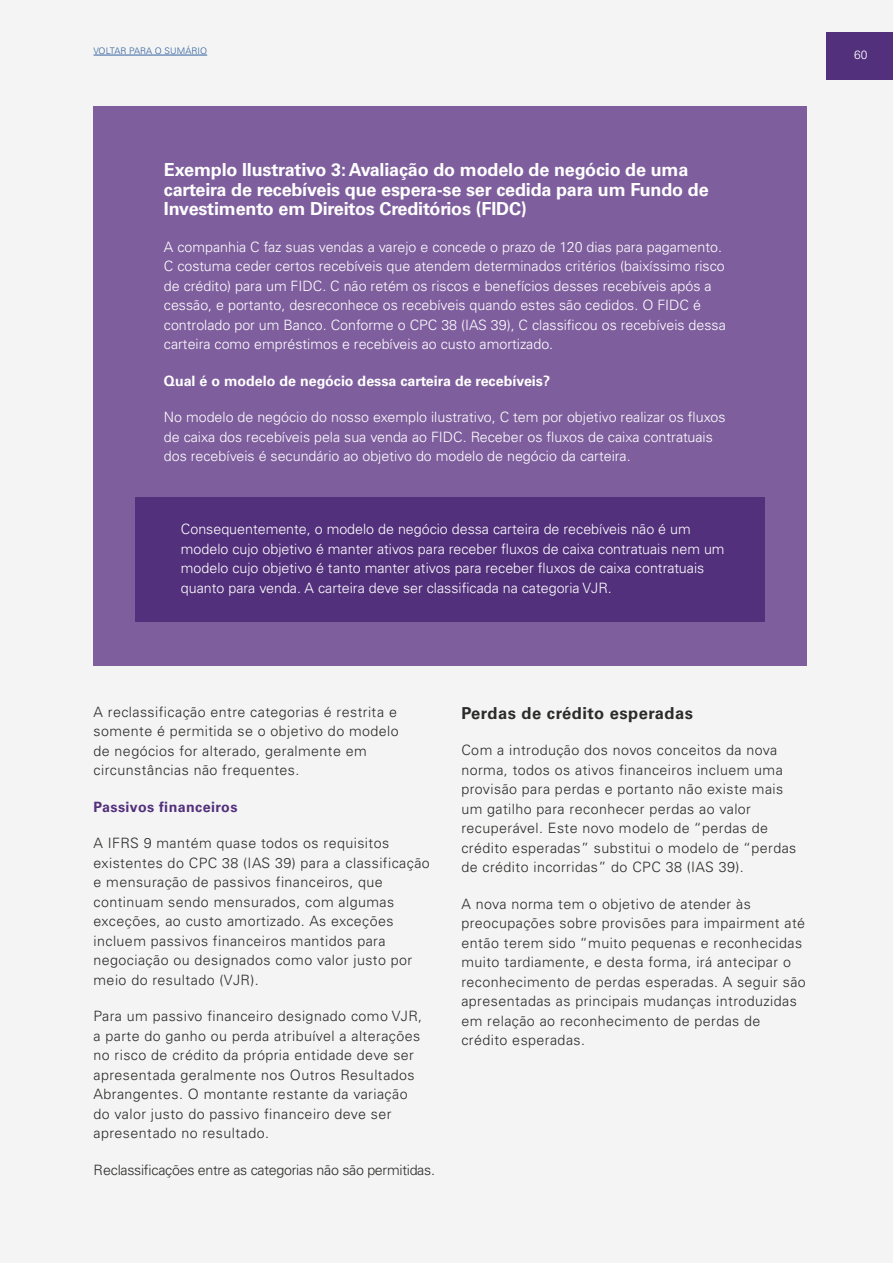
<style>
.page{position:relative;width:893px;height:1263px;background:#f4f4f4}
.page>*{position:absolute;margin:0;border:0;box-sizing:border-box;transform-origin:0 0}
.t1{font:700 18px/19.5px "Univers LT Std";letter-spacing:-.01em;color:#fff}
.t2{font:700 16.5px "Univers LT Std";letter-spacing:.03em;color:#2b2b2a}
.t3{font:300 14.25px/19.5px "Univers LT Std";letter-spacing:.03em;color:#2b2b2a}
.t4{font:300 14.25px/19.5px "Univers LT Std";color:#fff}
.t5{font:300 14.25px "Univers LT Std";letter-spacing:-.02em;color:#2b2b2a}
.t6{font:700 14.25px "Univers LT Std";color:#fff}
.t7{font:700 14.25px "Univers LT Std";letter-spacing:.03em;color:#53307c}
.t8{font:300 12px "Univers LT Std";color:#fff}
.t9{font:300 9px "Univers LT Std";letter-spacing:.01em;color:#31609e}
</style>
<div class="page">
<div style="left:826px;top:32px;width:67px;height:48px;background:#53307c"></div>
<hr style="left:94px;top:55px;width:113px;height:1px;background:#31609e">
<div style="left:94px;top:106px;width:713px;height:559px;background:#7e5e9d"></div>
<div style="left:135px;top:497px;width:630px;height:125px;background:#53307c"></div>
<p class="t9" style="left:94px;top:46px;width:115px">VOLTAR PARA O SUMÁRIO</p>
<p class="t1" style="left:164px;top:160px;width:546px">Exemplo Ilustrativo 3: Avaliação do modelo de negócio de uma carteira de recebíveis que espera-se ser cedida para um Fundo de<br>Investimento em Direitos Creditórios (FIDC)</p>
<p class="t4" style="left:164px;top:237px;width:563px">A companhia C faz suas vendas a varejo e concede o prazo de 120 dias para pagamento.<br>C costuma ceder certos recebíveis que atendem determinados critérios (baixíssimo risco de crédito) para um FIDC. C não retém os riscos e benefícios desses recebíveis após a cessão, e portanto, desreconhece os recebíveis quando estes são cedidos. O FIDC é controlado por um Banco. Conforme o CPC 38 (IAS 39), C classificou os recebíveis dessa carteira como empréstimos e recebíveis ao custo amortizado.</p>
<p class="t6" style="left:164px;top:373px;width:388px">Qual é o modelo de negócio dessa carteira de recebíveis?</p>
<p class="t4" style="left:164px;top:408px;width:563px">No modelo de negócio do nosso exemplo ilustrativo, C tem por objetivo realizar os fluxos de caixa dos recebíveis pela sua venda ao FIDC. Receber os fluxos de caixa contratuais dos recebíveis é secundário ao objetivo do modelo de negócio da carteira.</p>
<p class="t4" style="left:181px;top:520px;width:545px">Consequentemente, o modelo de negócio dessa carteira de recebíveis não é um modelo cujo objetivo é manter ativos para receber fluxos de caixa contratuais nem um modelo cujo objetivo é tanto manter ativos para receber fluxos de caixa contratuais quanto para venda. A carteira deve ser classificada na categoria VJR.</p>
<p class="t3" style="left:94px;top:702px;width:307px">A reclassificação entre categorias é restrita e somente é permitida se o objetivo do modelo de negócios for alterado, geralmente em circunstâncias não frequentes.</p>
<p class="t7" style="left:94px;top:798px;width:145px">Passivos financeiros</p>
<p class="t3" style="left:94px;top:834px;width:338px">A IFRS 9 mantém quase todos os requisitos existentes do CPC 38 (IAS 39) para a classificação e mensuração de passivos financeiros, que continuam sendo mensurados, com algumas exceções, ao custo amortizado. As exceções incluem passivos financeiros mantidos para negociação ou designados como valor justo por meio do resultado (VJR).</p>
<p class="t3" style="left:94px;top:1006px;width:330px">Para um passivo financeiro designado como VJR, a parte do ganho ou perda atribuível a alterações no risco de crédito da própria entidade deve ser apresentada geralmente nos Outros Resultados Abrangentes. O montante restante da variação do valor justo do passivo financeiro deve ser apresentado no resultado.</p>
<p class="t5" style="left:94px;top:1161px;width:343px">Reclassificações entre as categorias não são permitidas.</p>
<p class="t2" style="left:461px;top:703px;width:233px">Perdas de crédito esperadas</p>
<p class="t3" style="left:461px;top:740px;width:337px">Com a introdução dos novos conceitos da nova norma, todos os ativos financeiros incluem uma provisão para perdas e portanto não existe mais um gatilho para reconhecer perdas ao valor recuperável. Este novo modelo de “perdas de crédito esperadas” substitui o modelo de “perdas de crédito incorridas” do CPC 38 (IAS 39).</p>
<p class="t3" style="left:461px;top:894px;width:346px">A nova norma tem o objetivo de atender às preocupações sobre provisões para impairment até então terem sido “muito pequenas e reconhecidas muito tardiamente, e desta forma, irá antecipar o reconhecimento de perdas esperadas. A seguir são apresentadas as principais mudanças introduzidas em relação ao reconhecimento de perdas de crédito esperadas.</p>
<p class="t8" style="left:854px;top:48px;width:15px">60</p>
</div>
